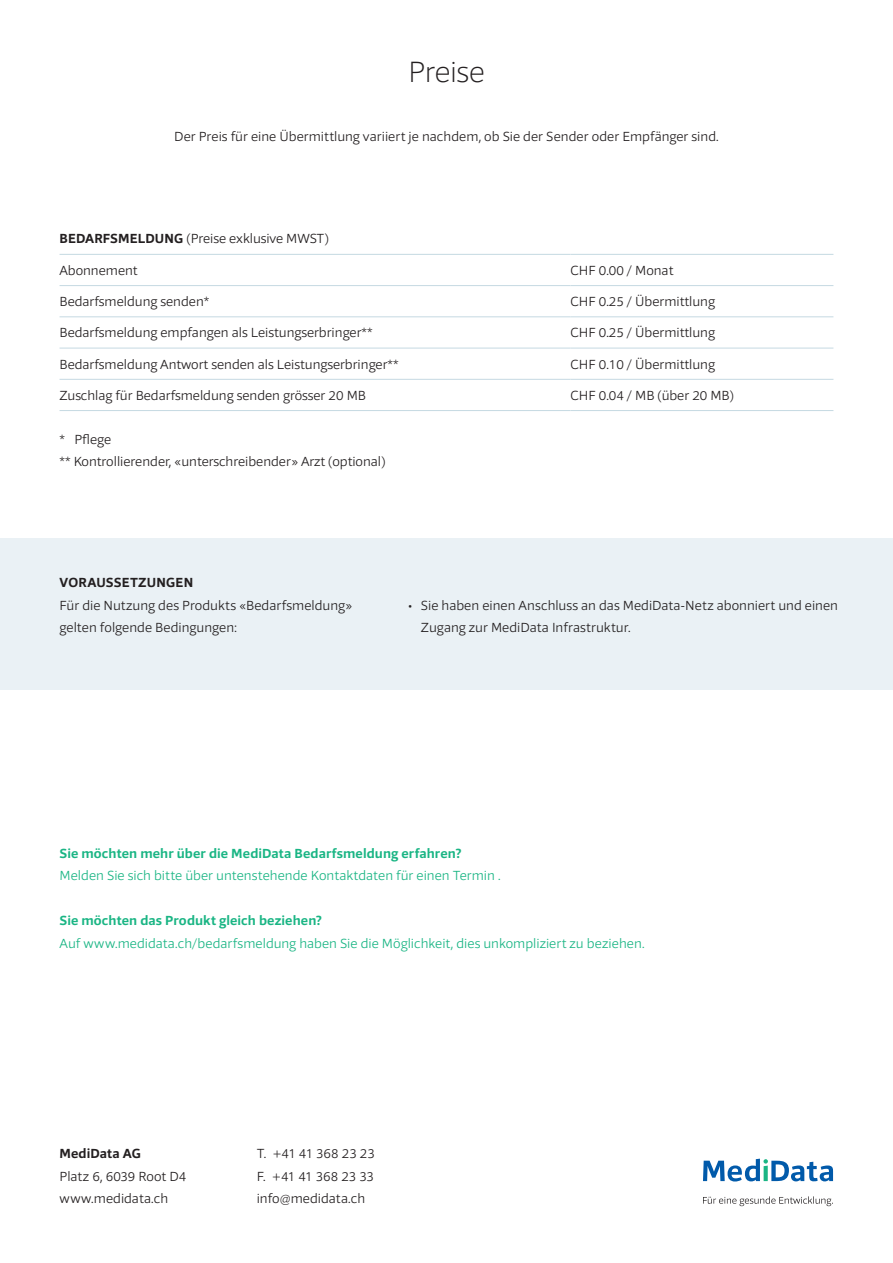
<style>
.page{position:relative;width:893px;height:1263px;background:#fff}
.page>*{position:absolute;margin:0;border:0;box-sizing:border-box;transform-origin:0 0}
.style_untertitel{font:200 30px "Foro Sans";letter-spacing:-.015em;color:#231f20}
.tabelle_text{font:300 13.5px "Foro Sans";color:#231f20}
.style_laufttext_klei{font:300 13.5px/22.5px "Foro Sans";letter-spacing:.005em;color:#231f20}
.t1{font:300 13.5px "Foro Sans";letter-spacing:.005em;color:#1ab584}
.t2{font:700 13.5px "Foro Sans";letter-spacing:.01em;color:#1ab584}
.tabelle_titel{font:300 13.5px "Foro Sans";letter-spacing:-.005em;color:#231f20}
.style_vorteil_titel{font:700 13.5px "Foro Sans";letter-spacing:.015em;color:#231f20}
.style_laufttext_klei-2{font:300 13.5px "Foro Sans";letter-spacing:-.015em;color:#231f20}
.style_laufttext_klei-3{font:700 13.5px "Foro Sans";letter-spacing:.005em;color:#231f20}
.s1{font-weight:700}
</style>
<div class="page">
<hr style="left:60px;top:285px;width:510px;height:1px;background:#c5d9e2">
<hr style="left:570px;top:285px;width:263px;height:1px;background:#c5d9e2">
<hr style="left:60px;top:316px;width:510px;height:1px;background:#c5d9e2">
<hr style="left:570px;top:316px;width:263px;height:1px;background:#c5d9e2">
<hr style="left:60px;top:348px;width:510px;height:1px;background:#c5d9e2">
<hr style="left:570px;top:348px;width:263px;height:1px;background:#c5d9e2">
<hr style="left:60px;top:379px;width:510px;height:1px;background:#c5d9e2">
<hr style="left:570px;top:379px;width:263px;height:1px;background:#c5d9e2">
<hr style="left:60px;top:410px;width:510px;height:1px;background:#c5d9e2">
<hr style="left:570px;top:410px;width:263px;height:1px;background:#c5d9e2">
<hr style="left:570px;top:254px;width:263px;height:1px;background:#c5d9e2">
<hr style="left:60px;top:254px;width:510px;height:1px;background:#c5d9e2">
<div style="left:0;top:538px;width:893px;height:152px;background:#eaf1f5"></div>
<svg style="left:703px;top:1158px;width:130px;height:23px"></svg>
<svg style="left:703px;top:1196px;width:130px;height:10px"></svg>
<p class="style_untertitel" style="left:408px;top:53px;width:78px">Preise</p>
<p class="style_laufttext_klei" style="left:174px;top:125px;width:546px">Der Preis für eine Übermittlung variiert je nachdem, ob Sie der Sender oder Empfänger sind.</p>
<p class="tabelle_titel" style="left:60px;top:230px;width:271px"><span class="s1">BEDARFSMELDUNG</span> (Preise exklusive MWST)</p>
<p class="tabelle_text" style="left:60px;top:262px;width:80px">Abonnement</p>
<p class="tabelle_text" style="left:570px;top:262px;width:104px">CHF 0.00 / Monat</p>
<p class="tabelle_text" style="left:60px;top:293px;width:151px">Bedarfsmeldung senden*</p>
<p class="tabelle_text" style="left:570px;top:293px;width:146px">CHF 0.25 / Übermittlung</p>
<p class="tabelle_text" style="left:60px;top:324px;width:315px">Bedarfsmeldung empfangen als Leistungserbringer**</p>
<p class="tabelle_text" style="left:570px;top:324px;width:146px">CHF 0.25 / Übermittlung</p>
<p class="tabelle_text" style="left:60px;top:356px;width:341px">Bedarfsmeldung Antwort senden als Leistungserbringer**</p>
<p class="tabelle_text" style="left:570px;top:356px;width:146px">CHF 0.10 / Übermittlung</p>
<p class="tabelle_text" style="left:60px;top:387px;width:308px">Zuschlag für Bedarfsmeldung senden grösser 20 MB</p>
<p class="tabelle_text" style="left:570px;top:387px;width:165px">CHF 0.04 / MB (über 20 MB)</p>
<p class="tabelle_text" style="left:60px;top:431px;width:53px">* Pflege</p>
<p class="tabelle_text" style="left:60px;top:453px;width:328px">** Kontrollierender, «unterschreibender» Arzt (optional)</p>
<p class="style_vorteil_titel" style="left:60px;top:574px;width:135px">VORAUSSETZUNGEN</p>
<p class="style_laufttext_klei" style="left:60px;top:594px;width:294px">Für die Nutzung des Produkts «Bedarfsmeldung»</p>
<p class="style_laufttext_klei" style="left:60px;top:616px;width:179px">gelten folgende Bedingungen:</p>
<p class="style_laufttext_klei" style="left:421px;top:594px;width:419px;text-indent:-13px">• Sie haben einen Anschluss an das MediData-Netz abonniert und einen<br>Zugang zur MediData Infrastruktur.</p>
<p class="t2" style="left:60px;top:844px;width:404px">Sie möchten mehr über die MediData Bedarfsmeldung erfahren?</p>
<p class="t1" style="left:60px;top:867px;width:442px">Melden Sie sich bitte über untenstehende Kontaktdaten für einen Termin .</p>
<p class="t2" style="left:60px;top:912px;width:264px">Sie möchten das Produkt gleich beziehen?</p>
<p class="t1" style="left:60px;top:935px;width:586px">Auf www.medidata.ch/bedarfsmeldung haben Sie die Möglichkeit, dies unkompliziert zu beziehen.</p>
<p class="style_laufttext_klei-3" style="left:60px;top:1145px;width:83px">MediData AG</p>
<p class="style_laufttext_klei" style="left:60px;top:1165px;width:128px">Platz 6, 6039 Root D4</p>
<p class="style_laufttext_klei" style="left:60px;top:1187px;width:110px">www.medidata.ch</p>
<p class="style_laufttext_klei" style="left:257px;top:1142px;width:120px">T. +41 41 368 23 23</p>
<p class="style_laufttext_klei-2" style="left:257px;top:1168px;width:119px">F. +41 41 368 23 33</p>
<p class="style_laufttext_klei" style="left:257px;top:1187px;width:110px">info@medidata.ch</p>
</div>
